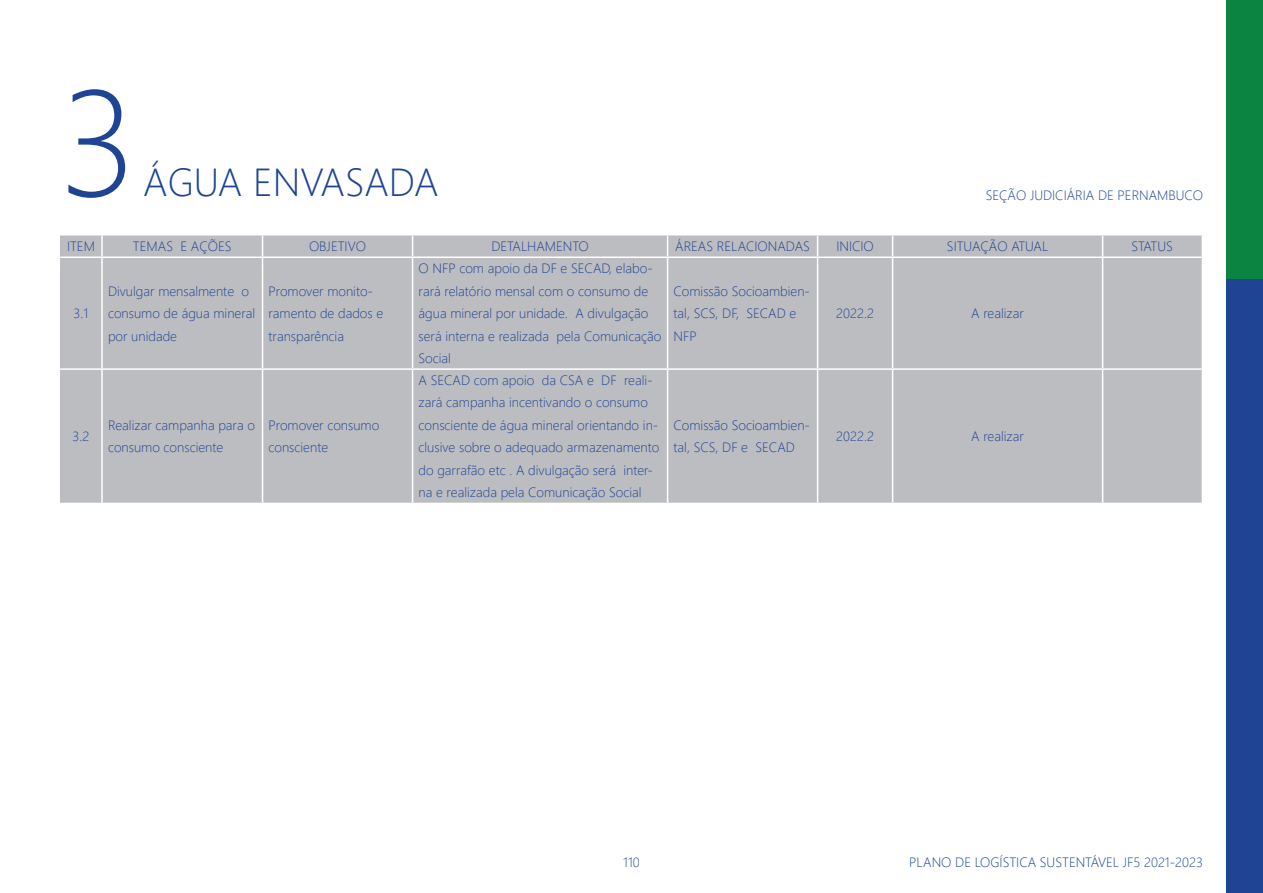
<style>
.page{position:relative;width:1263px;height:893px;background:#fff}
.page>*{position:absolute;margin:0;border:0;box-sizing:border-box;transform-origin:0 0}
.Título_2{font:300 150px "Segoe UI";color:#1f4494}
.Título_2-2{font:300 39px "Segoe UI";color:#1f4494}
.t1{font:300 13.5px/22.5px "Segoe UI";color:#1f4494}
</style>
<div class="page">
<div style="left:1227px;top:279px;width:36px;height:614px;background:#1f4494"></div>
<div style="left:1227px;top:0;width:36px;height:279px;background:#0b8341"></div>
<div style="left:60px;top:236px;width:1142px;height:267px;background:#bcbdc0"></div>
<hr style="left:101px;top:236px;width:2px;height:21px;background:#fff">
<svg style="left:262px;top:236px;width:1px;height:21px"></svg>
<svg style="left:412px;top:236px;width:1px;height:21px"></svg>
<svg style="left:667px;top:236px;width:1px;height:21px"></svg>
<svg style="left:817px;top:236px;width:1px;height:21px"></svg>
<svg style="left:892px;top:236px;width:1px;height:21px"></svg>
<svg style="left:1102px;top:236px;width:1px;height:21px"></svg>
<hr style="left:60px;top:257px;width:42px;height:1px;background:#fff">
<hr style="left:102px;top:257px;width:160px;height:1px;background:#fff">
<hr style="left:101px;top:258px;width:2px;height:110px;background:#fff">
<hr style="left:262px;top:257px;width:150px;height:1px;background:#fff">
<hr style="left:262px;top:258px;width:1px;height:110px;background:#fff">
<hr style="left:412px;top:257px;width:256px;height:1px;background:#fff">
<hr style="left:412px;top:258px;width:1px;height:110px;background:#fff">
<hr style="left:668px;top:257px;width:150px;height:1px;background:#fff">
<hr style="left:667px;top:258px;width:1px;height:110px;background:#fff">
<hr style="left:818px;top:257px;width:74px;height:1px;background:#fff">
<hr style="left:817px;top:258px;width:1px;height:110px;background:#fff">
<hr style="left:892px;top:257px;width:210px;height:1px;background:#fff">
<hr style="left:892px;top:258px;width:1px;height:110px;background:#fff">
<hr style="left:1102px;top:257px;width:100px;height:1px;background:#fff">
<hr style="left:1102px;top:258px;width:1px;height:110px;background:#fff">
<hr style="left:60px;top:368px;width:42px;height:2px;background:#fff">
<hr style="left:102px;top:368px;width:160px;height:2px;background:#fff">
<hr style="left:101px;top:370px;width:2px;height:133px;background:#fff">
<hr style="left:262px;top:368px;width:150px;height:2px;background:#fff">
<hr style="left:262px;top:370px;width:1px;height:133px;background:#fff">
<hr style="left:412px;top:368px;width:256px;height:2px;background:#fff">
<hr style="left:412px;top:370px;width:1px;height:133px;background:#fff">
<hr style="left:668px;top:368px;width:150px;height:2px;background:#fff">
<hr style="left:667px;top:370px;width:1px;height:133px;background:#fff">
<hr style="left:818px;top:368px;width:74px;height:2px;background:#fff">
<hr style="left:817px;top:370px;width:1px;height:133px;background:#fff">
<hr style="left:892px;top:368px;width:210px;height:2px;background:#fff">
<hr style="left:892px;top:370px;width:1px;height:133px;background:#fff">
<hr style="left:1102px;top:368px;width:100px;height:2px;background:#fff">
<hr style="left:1102px;top:370px;width:1px;height:133px;background:#fff">
<p class="Título_2" style="left:60px;top:1px;width:79px">3</p>
<p class="Título_2-2" style="left:143px;top:145px;width:297px">ÁGUA ENVASADA</p>
<p class="t1" style="left:986px;top:183px;width:219px">SEÇÃO JUDICIÁRIA DE PERNAMBUCO</p>
<p class="t1" style="left:67px;top:234px;width:29px">ITEM</p>
<p class="t1" style="left:133px;top:234px;width:100px">TEMAS E AÇÕES</p>
<p class="t1" style="left:309px;top:234px;width:59px">OBJETIVO</p>
<p class="t1" style="left:491px;top:234px;width:99px">DETALHAMENTO</p>
<p class="t1" style="left:675px;top:234px;width:136px">ÁREAS RELACIONADAS</p>
<p class="t1" style="left:836px;top:234px;width:39px">INICIO</p>
<p class="t1" style="left:947px;top:234px;width:103px">SITUAÇÃO ATUAL</p>
<p class="t1" style="left:1131px;top:234px;width:43px">STATUS</p>
<p class="t1" style="left:74px;top:301px;width:16px">3.1</p>
<p class="t1" style="left:108px;top:278px;width:149px">Divulgar mensalmente o consumo de água mineral por unidade</p>
<p class="t1" style="left:268px;top:278px;width:116px">Promover monito&shy;ramento de dados e transparência</p>
<p class="t1" style="left:418px;top:256px;width:244px">O NFP com apoio da DF e SECAD, elabo&shy;rará relatório mensal com o consumo de água mineral por unidade. A divulgação será interna e realizada pela Comunicação<br>Social</p>
<p class="t1" style="left:674px;top:278px;width:138px">Comissão Socioambien&shy;tal, SCS, DF, SECAD e<br>NFP</p>
<p class="t1" style="left:836px;top:301px;width:39px">2022.2</p>
<p class="t1" style="left:971px;top:301px;width:54px">A realizar</p>
<p class="t1" style="left:73px;top:424px;width:18px">3.2</p>
<p class="t1" style="left:108px;top:413px;width:149px">Realizar campanha para o consumo consciente</p>
<p class="t1" style="left:268px;top:413px;width:112px">Promover consumo consciente</p>
<p class="t1" style="left:418px;top:368px;width:242px">A SECAD com apoio da CSA e DF reali&shy;zará campanha incentivando o consumo consciente de água mineral orientando in&shy;clusive sobre o adequado armazenamento do garrafão etc . A divulgação será inter&shy;na e realizada pela Comunicação Social</p>
<p class="t1" style="left:674px;top:413px;width:138px">Comissão Socioambien&shy;tal, SCS, DF e SECAD</p>
<p class="t1" style="left:836px;top:424px;width:39px">2022.2</p>
<p class="t1" style="left:971px;top:424px;width:54px">A realizar</p>
<p class="t1" style="left:623px;top:849px;width:18px">110</p>
<p class="t1" style="left:909px;top:849px;width:295px">PLANO DE LOGÍSTICA SUSTENTÁVEL JF5 2021-2023</p>
</div>
